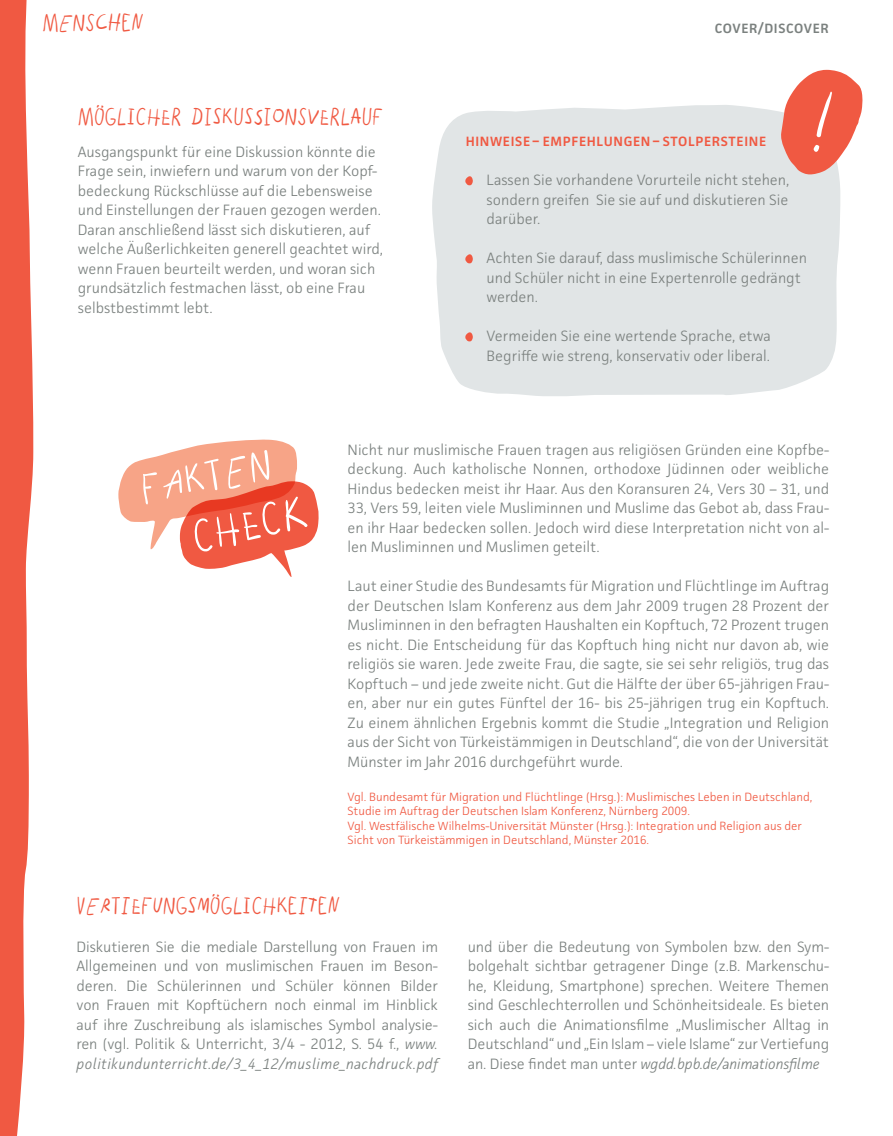
<style>
.page{position:relative;width:893px;height:1136px;background:#fff}
.page>*{position:absolute;margin:0;border:0;box-sizing:border-box;transform-origin:0 0}
.t1{font:21px "Arispa";letter-spacing:.025em;color:#f05942}
.t2{font:300 15px/19.5px "Facit";color:#7b817f;text-align:justify}
.t3{font:600 13.5px "Facit";letter-spacing:.05em;color:#f05942}
.t4{font:600 13.5px "Facit";letter-spacing:.05em;color:#7b817f}
.t5{font:300 12px/14.4px "Facit";color:#f05942}
.s1{font-style:italic}
</style>
<div class="page">
<svg style="left:0;top:0;width:33px;height:1135px"></svg>
<div style="left:432px;top:105px;width:408px;height:291px;background:#e1e5e6"></div>
<svg style="left:465px;top:176px;width:8px;height:9px"></svg>
<svg style="left:465px;top:254px;width:8px;height:9px"></svg>
<svg style="left:465px;top:332px;width:8px;height:9px"></svg>
<svg style="left:780px;top:70px;width:83px;height:104px"></svg>
<svg style="left:118px;top:439px;width:201px;height:138px"></svg>
<h1 class="t1" style="left:43px;top:10px;width:103px">MENSCHEN</h1>
<h1 class="t1" style="left:78px;top:103px;width:306px">MÖGLICHER DISKUSSIONSVERLAUF</h1>
<p class="t2" style="left:78px;top:141px;width:307px;text-align:left">Ausgangspunkt für eine Diskussion könnte die Frage sein, inwiefern und warum von der Kopf&shy;bedeckung Rückschlüsse auf die Lebensweise und Einstellungen der Frauen gezogen werden.<br>Daran anschließend lässt sich diskutieren, auf welche Äußerlichkeiten generell geachtet wird, wenn Frauen beurteilt werden, und woran sich grundsätzlich festmachen lässt, ob eine Frau selbstbestimmt lebt.</p>
<p class="t4" style="left:715px;top:20px;width:116px">COVER/DISCOVER</p>
<p class="t3" style="left:466px;top:133px;width:302px">HINWEISE – EMPFEHLUNGEN – STOLPERSTEINE</p>
<p class="t2" style="left:487px;top:170px;width:304px">Lassen Sie vorhandene Vorurteile nicht stehen, sondern greifen Sie sie auf und diskutieren Sie darüber.</p>
<p class="t2" style="left:487px;top:248px;width:322px;text-align:left">Achten Sie darauf, dass muslimische Schülerinnen und Schüler nicht in eine Expertenrolle gedrängt werden.</p>
<p class="t2" style="left:487px;top:326px;width:286px">Vermeiden Sie eine wertende Sprache, etwa<br>Begriffe wie streng, konservativ oder liberal.</p>
<p class="t2" style="left:348px;top:439px;width:483px">Nicht nur muslimische Frauen tragen aus religiösen Gründen eine Kopfbe&shy;deckung. Auch katholische Nonnen, orthodoxe Jüdinnen oder weibliche Hindus bedecken meist ihr Haar. Aus den Koransuren 24, Vers 30 – 31, und 33, Vers 59, leiten viele Musliminnen und Muslime das Gebot ab, dass Frau&shy;en ihr Haar bedecken sollen. Jedoch wird diese Interpretation nicht von al&shy;len Musliminnen und Muslimen geteilt.</p>
<p class="t2" style="left:348px;top:576px;width:483px">Laut einer Studie des Bundesamts für Migration und Flüchtlinge im Auftrag der Deutschen Islam Konferenz aus dem Jahr 2009 trugen 28 Prozent der Musliminnen in den befragten Haushalten ein Kopftuch, 72 Prozent trugen es nicht. Die Entscheidung für das Kopftuch hing nicht nur davon ab, wie religiös sie waren. Jede zweite Frau, die sagte, sie sei sehr religiös, trug das Kopftuch – und jede zweite nicht. Gut die Hälfte der über 65-jährigen Frau&shy;en, aber nur ein gutes Fünftel der 16- bis 25-jährigen trug ein Kopftuch.<br>Zu einem ähnlichen Ergebnis kommt die Studie „Integration und Religion aus der Sicht von Türkeistämmigen in Deutschland“, die von der Universität Münster im Jahr 2016 durchgeführt wurde.</p>
<p class="t5" style="left:348px;top:789px;width:466px">Vgl. Bundesamt für Migration und Flüchtlinge (Hrsg.): Muslimisches Leben in Deutschland, Studie im Auftrag der Deutschen Islam Konferenz, Nürnberg 2009.<br>Vgl. Westfälische Wilhelms-Universität Münster (Hrsg.): Integration und Religion aus der Sicht von Türkeistämmigen in Deutschland, Münster 2016.</p>
<h1 class="t1" style="left:77px;top:892px;width:265px">VERTIEFUNGSMÖGLICHKEITEN</h1>
<p class="t2" style="left:77px;top:936px;width:363px">Diskutieren Sie die mediale Darstellung von Frauen im Allgemeinen und von muslimischen Frauen im Beson&shy;deren. Die Schülerinnen und Schüler können Bilder von Frauen mit Kopftüchern noch einmal im Hinblick auf ihre Zuschreibung als islamisches Symbol analysie&shy;ren (vgl. Politik &amp; Unterricht, 3/4 - 2012, S. 54 f., <span class="s1">www. politikundunterricht.de/3_4_12/muslime_nachdruck.pdf</span></p>
<p class="t2" style="left:468px;top:936px;width:363px">und über die Bedeutung von Symbolen bzw. den Sym&shy;bolgehalt sichtbar getragener Dinge (z.B. Markenschu&shy;he, Kleidung, Smartphone) sprechen. Weitere Themen sind Geschlechterrollen und Schönheitsideale. Es bieten sich auch die Animationsfilme „Muslimischer Alltag in Deutschland“ und „Ein Islam – viele Islame“ zur Vertiefung an. Diese findet man unter <span class="s1">wgdd.bpb.de/animationsfilme</span></p>
</div>
